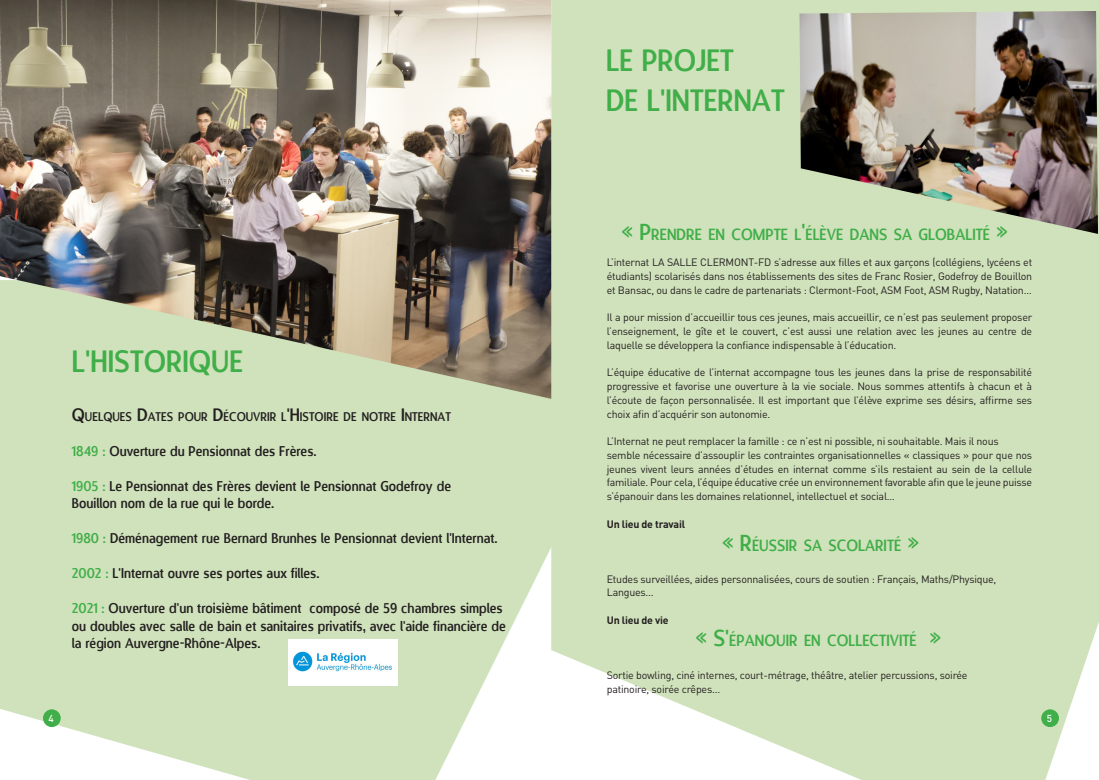
<style>
.page{position:relative;width:1099px;height:780px;background:#fff}
.page>*{position:absolute;margin:0;border:0;box-sizing:border-box;transform-origin:0 0}
.t1{font:30px/40px "Designosaur";color:#40ae49;scale:.95 1}
.t2{font:15.75px "Designosaur";color:#40ae49;scale:.95 1}
.t3{font:13.75px/17.5px "Designosaur";color:#231f20;scale:.95 1}
.t4{font:12.25px "Designosaur";color:#231f20;scale:.95 1}
.t5{font:10.62px/13.8px "DIN";letter-spacing:-.02em;color:#231f20;text-align:justify}
.t6{font:700 10.62px "DIN";letter-spacing:-.02em;color:#231f20}
.t7{font:500 10px "DIN";color:#fff}
.s1{font-size:17.5px}
.s2{color:#40ae49}
.s3{font-size:22.5px}
</style>
<div class="page">
<svg style="left:0;top:399px;width:551px;height:381px;background:#d5e5c2"></svg>
<div style="left:43px;top:709px;width:18px;height:18px;background:#40ae49;border-radius:50%"></div>
<div style="left:551px;top:0;width:547px;height:780px;background:#d0e2bb"></div>
<img style="left:799px;top:11px;width:298px;height:223px">
<img style="left:0;top:0;width:551px;height:399px">
<div style="left:1041px;top:709px;width:17px;height:18px;background:#40ae49;border-radius:50%"></div>
<img style="left:289px;top:639px;width:108px;height:46px">
<h1 class="t1" style="left:72px;top:340px;width:182px">L'HISTORIQUE</h1>
<p class="t4" style="left:72px;top:406px;width:400px"><span class="s1">Q</span>UELQUES <span class="s1">D</span>ATES POUR <span class="s1">D</span>ÉCOUVRIR L<span class="s1">'H</span>ISTOIRE DE NOTRE <span class="s1">I</span>NTERNAT</p>
<p class="t3" style="left:72px;top:441px;width:259px"><span class="s2">1849 :</span> Ouverture du Pensionnat des Frères.</p>
<p class="t3" style="left:72px;top:476px;width:400px"><span class="s2">1905 :</span> Le Pensionnat des Frères devient le Pensionnat Godefroy de<br>Bouillon nom de la rue qui le borde.</p>
<p class="t3" style="left:72px;top:529px;width:450px"><span class="s2">1980 :</span> Déménagement rue Bernard Brunhes le Pensionnat devient l'Internat.</p>
<p class="t3" style="left:72px;top:564px;width:262px"><span class="s2">2002 :</span> L'Internat ouvre ses portes aux filles.</p>
<p class="t3" style="left:72px;top:599px;width:458px"><span class="s2">2021 :</span> Ouverture d'un troisième bâtiment composé de 59 chambres simples ou doubles avec salle de bain et sanitaires privatifs, avec l'aide financière de la région Auvergne-Rhône-Alpes.</p>
<p class="t7" style="left:48px;top:712px;width:7px">4</p>
<h1 class="t1" style="left:606px;top:39px;width:189px">LE PROJET<br>DE L'INTERNAT</h1>
<h2 class="t2" style="left:621px;top:221px;width:408px"><span class="s3">«</span> <span class="s3">P</span>RENDRE EN COMPTE L<span class="s3">'</span>ÉLÈVE DANS SA GLOBALITÉ <span class="s3">»</span></h2>
<p class="t5" style="left:606px;top:255px;width:427px">L’internat LA SALLE CLERMONT-FD s’adresse aux filles et aux garçons (collégiens, lycéens et étudiants) scolarisés dans nos établissements des sites de Franc Rosier, Godefroy de Bouillon et Bansac, ou dans le cadre de partenariats : Clermont-Foot, ASM Foot, ASM Rugby, Natation…</p>
<p class="t5" style="left:606px;top:310px;width:427px">Il a pour mission d’accueillir tous ces jeunes, mais accueillir, ce n’est pas seulement proposer l’enseignement, le gîte et le couvert, c’est aussi une relation avec les jeunes au centre de laquelle se développera la confiance indispensable à l’éducation.</p>
<p class="t5" style="left:606px;top:365px;width:427px">L’équipe éducative de l’internat accompagne tous les jeunes dans la prise de responsabilité progressive et favorise une ouverture à la vie sociale. Nous sommes attentifs à chacun et à l’écoute de façon personnalisée. Il est important que l’élève exprime ses désirs, affirme ses choix afin d’acquérir son autonomie.</p>
<p class="t5" style="left:606px;top:434px;width:427px;text-align:left">L’Internat ne peut remplacer la famille : ce n’est ni possible, ni souhaitable. Mais il nous semble nécessaire d’assouplir les contraintes organisationnelles « classiques » pour que nos jeunes vivent leurs années d’études en internat comme s’ils restaient au sein de la cellule familiale. Pour cela, l’équipe éducative crée un environnement favorable afin que le jeune puisse s’épanouir dans les domaines relationnel, intellectuel et social…</p>
<p class="t6" style="left:606px;top:517px;width:80px">Un lieu de travail</p>
<h2 class="t2" style="left:722px;top:531px;width:209px"><span class="s3">«</span> <span class="s3">R</span>ÉUSSIR SA SCOLARITÉ <span class="s3">»</span></h2>
<p class="t5" style="left:606px;top:571px;width:391px">Etudes surveillées, aides personnalisées, cours de soutien : Français, Maths/Physique,<br>Langues...</p>
<p class="t6" style="left:606px;top:613px;width:63px">Un lieu de vie</p>
<h2 class="t2" style="left:695px;top:627px;width:260px"><span class="s3">«</span> <span class="s3">S'</span>ÉPANOUIR EN COLLECTIVITÉ <span class="s3">»</span></h2>
<p class="t5" style="left:606px;top:668px;width:362px">Sortie bowling, ciné internes, court-métrage, théâtre, atelier percussions, soirée patinoire, soirée crêpes...</p>
<p class="t7" style="left:1046px;top:712px;width:7px">5</p>
</div>
